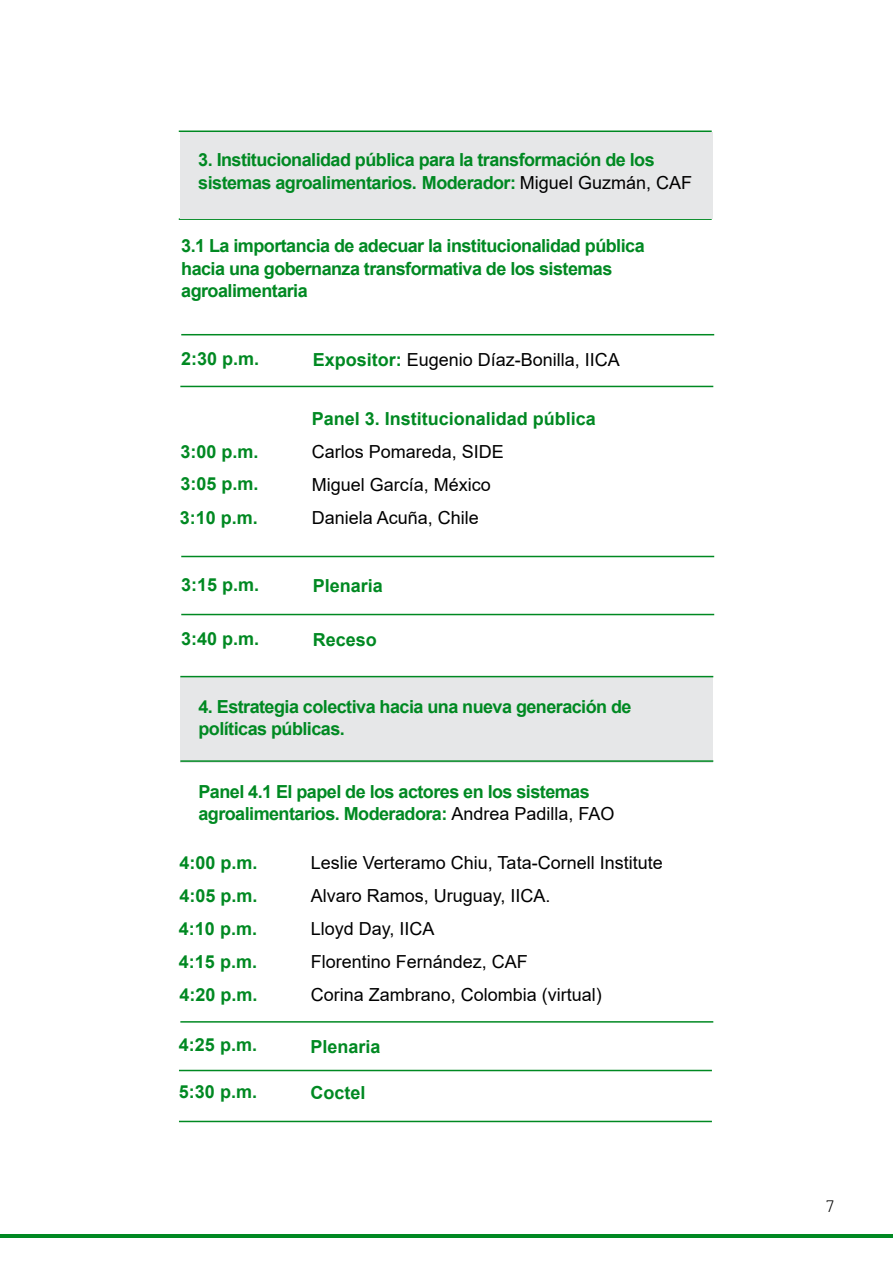
<style>
.page{position:relative;width:893px;height:1263px;background:#fff}
.page>*{position:absolute;margin:0;border:0;box-sizing:border-box;transform-origin:0 0}
.t1{font:700 18px/22.5px "Arial";letter-spacing:-.03em;color:#008922}
.t2{font:18px/33px "Arial";color:#000}
.t3{font:700 18px "Arial";color:#008922}
.t4{font:300 16.5px "Barlow";color:#000}
.s1{font-weight:400;color:#000}
.s2{font-weight:700;color:#008922}
</style>
<div class="page">
<hr style="left:0;top:1234px;width:893px;height:4px;background:#008922">
<div style="left:180px;top:676px;width:533px;height:86px;background:#e6e7e8"></div>
<hr style="left:181px;top:556px;width:533px;height:1px;background:#008922">
<hr style="left:180px;top:386px;width:533px;height:1px;background:#008922">
<hr style="left:180px;top:1021px;width:533px;height:1px;background:#008922">
<hr style="left:181px;top:614px;width:533px;height:1px;background:#008922">
<hr style="left:181px;top:334px;width:533px;height:1px;background:#008922">
<hr style="left:180px;top:676px;width:533px;height:1px;background:#008922">
<hr style="left:180px;top:760px;width:533px;height:2px;background:#008922">
<hr style="left:179px;top:1070px;width:533px;height:1px;background:#008922">
<hr style="left:179px;top:1121px;width:533px;height:1px;background:#008922">
<hr style="left:179px;top:218px;width:533px;height:2px;background:#008922">
<div style="left:180px;top:132px;width:533px;height:86px;background:#e6e7e8"></div>
<hr style="left:179px;top:131px;width:533px;height:1px;background:#008922">
<p class="t1" style="left:198px;top:149px;width:495px">3. Institucionalidad pública para la transformación de los sistemas agroalimentarios. Moderador: <span class="s1">Miguel Guzmán, CAF</span></p>
<p class="t1" style="left:181px;top:235px;width:465px">3.1 La importancia de adecuar la institucionalidad pública hacia una gobernanza transformativa de los sistemas agroalimentaria</p>
<p class="t1" style="left:181px;top:348px;width:80px">2:30 p.m.</p>
<p class="t1" style="left:180px;top:441px;width:80px">3:00 p.m.</p>
<p class="t1" style="left:180px;top:472px;width:80px">3:05 p.m.</p>
<p class="t1" style="left:180px;top:507px;width:80px">3:10 p.m.</p>
<p class="t1" style="left:181px;top:573px;width:80px">3:15 p.m.</p>
<p class="t1" style="left:181px;top:627px;width:80px">3:40 p.m.</p>
<p class="t2" style="left:313px;top:343px;width:309px"><span class="s2">Expositor:</span> Eugenio Díaz-Bonilla, IICA</p>
<p class="t3" style="left:312px;top:406px;width:286px">Panel 3. Institucionalidad pública</p>
<p class="t2" style="left:312px;top:435px;width:194px">Carlos Pomareda, SIDE<br>Miguel García, México<br>Daniela Acuña, Chile</p>
<p class="t3" style="left:313px;top:573px;width:72px">Plenaria</p>
<p class="t1" style="left:313px;top:629px;width:66px">Receso</p>
<p class="t1" style="left:198px;top:695px;width:435px">4. Estrategia colectiva hacia una nueva generación de políticas públicas.</p>
<p class="t1" style="left:198px;top:781px;width:417px">Panel 4.1 El papel de los actores en los sistemas agroalimentarios. Moderadora: <span class="s1">Andrea Padilla, FAO</span></p>
<p class="t1" style="left:179px;top:851px;width:80px">4:00 p.m.</p>
<p class="t1" style="left:179px;top:884px;width:80px">4:05 p.m.</p>
<p class="t1" style="left:179px;top:917px;width:80px">4:10 p.m.</p>
<p class="t1" style="left:179px;top:944px;width:80px;line-height:33.6px">4:15 p.m.<br>4:20 p.m.</p>
<p class="t1" style="left:179px;top:1034px;width:80px">4:25 p.m.</p>
<p class="t1" style="left:179px;top:1080px;width:80px">5:30 p.m.</p>
<p class="t2" style="left:311px;top:846px;width:353px">Leslie Verteramo Chiu, Tata-Cornell Institute<br>Alvaro Ramos, Uruguay, IICA.<br>Lloyd Day, IICA<br>Florentino Fernández, CAF<br>Corina Zambrano, Colombia (virtual)</p>
<p class="t3" style="left:310px;top:1034px;width:72px">Plenaria</p>
<p class="t1" style="left:310px;top:1082px;width:57px">Coctel</p>
<p class="t4" style="left:826px;top:1194px;width:9px">7</p>
</div>
